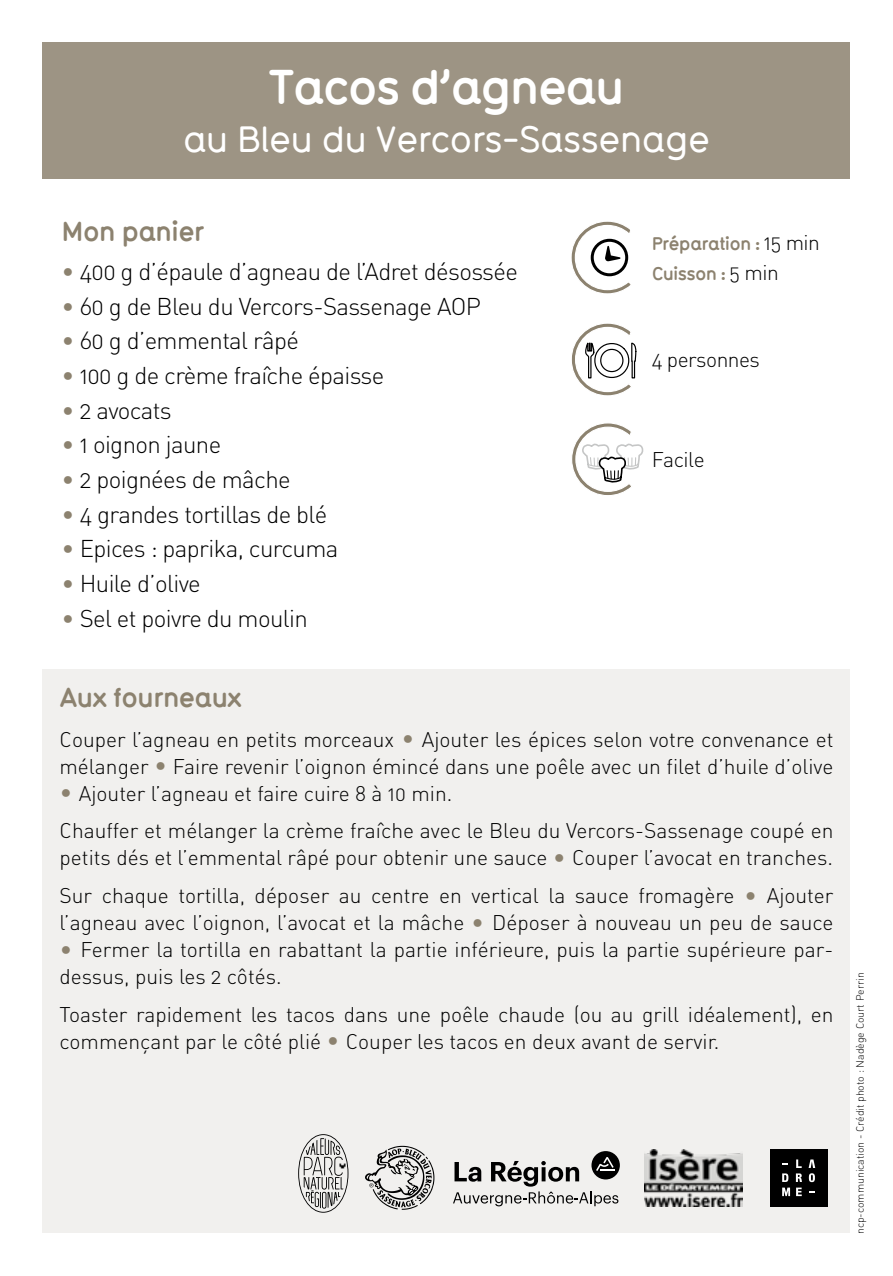
<style>
.page{position:relative;width:893px;height:1276px;background:#fff}
.page>*{position:absolute;margin:0;border:0;box-sizing:border-box;transform-origin:0 0}
.t1{font:700 48px "Typ 1451";letter-spacing:-.05em;color:#fff}
.t2{font:500 36px "Typ 1451";letter-spacing:-.025em;color:#fff}
.t3{font:700 27px "Typ 1451";letter-spacing:-.04em;color:#8c826f}
.t4{font:24px "DIN Light Alternate";letter-spacing:-.025em;color:#000}
.t5{font:21px/27px "DIN Light Alternate";color:#000}
.t6{font:21px "DIN Light Alternate";letter-spacing:-.025em;color:#000}
.t7{font:700 18px/30px "Typ 1451";letter-spacing:-.04em;color:#8c826f}
.t8{font:10.5px "DIN Light Alternate";color:#000}
.s1{color:#8c826f}
.s2{font-family:"DIN Light Alternate";font-weight:400;font-size:21px;color:#000}
.s3{font-size:24px;color:#8c826f}
</style>
<div class="page">
<div style="left:43px;top:669px;width:807px;height:564px;background:#f1f0ee"></div>
<div style="left:43px;top:43px;width:807px;height:136px;background:#9d9484"></div>
<svg style="left:572px;top:423px;width:72px;height:72px"></svg>
<svg style="left:571px;top:221px;width:60px;height:73px"></svg>
<div style="left:591px;top:239px;width:37px;height:37px;border:3px solid #000;border-radius:50%"></div>
<svg style="left:571px;top:323px;width:66px;height:73px"></svg>
<img style="left:645px;top:1149px;width:97px;height:57px">
<div style="left:770px;top:1149px;width:57px;height:57px;background:#000"></div>
<div style="left:809px;top:1173px;width:6px;height:9px;background:#fff;border-radius:50%"></div>
<svg style="left:811px;top:1174px;width:2px;height:6px"></svg>
<svg style="left:796px;top:1159px;width:6px;height:37px"></svg>
<svg style="left:809px;top:1159px;width:6px;height:9px"></svg>
<svg style="left:782px;top:1173px;width:8px;height:23px"></svg>
<svg style="left:782px;top:1163px;width:6px;height:2px"></svg>
<svg style="left:365px;top:1145px;width:69px;height:64px"></svg>
<div style="left:591px;top:1151px;width:29px;height:28px;background:#000;border-radius:50%"></div>
<svg style="left:453px;top:1157px;width:165px;height:49px"></svg>
<svg style="left:298px;top:1134px;width:50px;height:78px"></svg>
<h1 class="t1" style="left:268px;top:52px;width:358px">Tacos d’agneau</h1>
<h2 class="t2" style="left:183px;top:114px;width:529px">au Bleu du Vercors-Sassenage</h2>
<p class="t3" style="left:62px;top:213px;width:144px">Mon panier</p>
<p class="t4" style="left:62px;top:256px;width:458px"><span class="s1">•</span> 400 g d’épaule d’agneau de l’Adret désossée</p>
<p class="t4" style="left:62px;top:291px;width:421px"><span class="s1">•</span> 60 g de Bleu du Vercors-Sassenage AOP</p>
<p class="t4" style="left:62px;top:326px;width:239px"><span class="s1">•</span> 60 g d’emmental râpé</p>
<p class="t4" style="left:62px;top:360px;width:324px"><span class="s1">•</span> 100 g de crème fraîche épaisse</p>
<p class="t4" style="left:62px;top:395px;width:112px"><span class="s1">•</span> 2 avocats</p>
<p class="t4" style="left:62px;top:430px;width:161px"><span class="s1">•</span> 1 oignon jaune</p>
<p class="t4" style="left:62px;top:464px;width:231px"><span class="s1">•</span> 2 poignées de mâche</p>
<p class="t4" style="left:62px;top:499px;width:267px"><span class="s1">•</span> 4 grandes tortillas de blé</p>
<p class="t4" style="left:62px;top:534px;width:278px"><span class="s1">•</span> Epices : paprika, curcuma</p>
<p class="t4" style="left:62px;top:568px;width:141px"><span class="s1">•</span> Huile d’olive</p>
<p class="t4" style="left:62px;top:603px;width:248px"><span class="s1">•</span> Sel et poivre du moulin</p>
<p class="t7" style="left:652px;top:228px;width:170px">Préparation : <span class="s2">15 min<br></span>Cuisson : <span class="s2">5 min</span></p>
<p class="t6" style="left:652px;top:346px;width:110px">4 personnes</p>
<p class="t5" style="left:652px;top:445px;width:54px">Facile</p>
<p class="t3" style="left:60px;top:678px;width:184px">Aux fourneaux</p>
<p class="t5" style="left:60px;top:725px;width:775px">Couper l’agneau en petits morceaux <span class="s3">•</span> Ajouter les épices selon votre convenance et mélanger <span class="s3">•</span> Faire revenir l’oignon émincé dans une poêle avec un filet d’huile d’olive</p>
<p class="t5" style="left:60px;top:774px;width:775px;line-height:37.8px"><span class="s3">•</span> Ajouter l’agneau et faire cuire 8 à 10 min.<br>Chauffer et mélanger la crème fraîche avec le Bleu du Vercors-Sassenage coupé en</p>
<p class="t5" style="left:60px;top:838px;width:775px;line-height:37.5px">petits dés et l’emmental râpé pour obtenir une sauce <span class="s3">•</span> Couper l’avocat en tranches.<br>Sur chaque tortilla, déposer au centre en vertical la sauce fromagère <span class="s3">•</span> Ajouter</p>
<p class="t5" style="left:60px;top:908px;width:775px">l’agneau avec l’oignon, l’avocat et la mâche <span class="s3">•</span> Déposer à nouveau un peu de sauce</p>
<p class="t5" style="left:60px;top:935px;width:775px"><span class="s3">•</span> Fermer la tortilla en rabattant la partie inférieure, puis la partie supérieure par&shy;dessus, puis les 2 côtés.</p>
<p class="t5" style="left:60px;top:1000px;width:775px">Toaster rapidement les tacos dans une poêle chaude (ou au grill idéalement), en commençant par le côté plié <span class="s3">•</span> Couper les tacos en deux avant de servir.</p>
<p class="t8" style="left:853px;top:1234px;width:263px;rotate:-90deg">ncp-communication - Crédit photo : Nadège Court Perrin</p>
</div>
